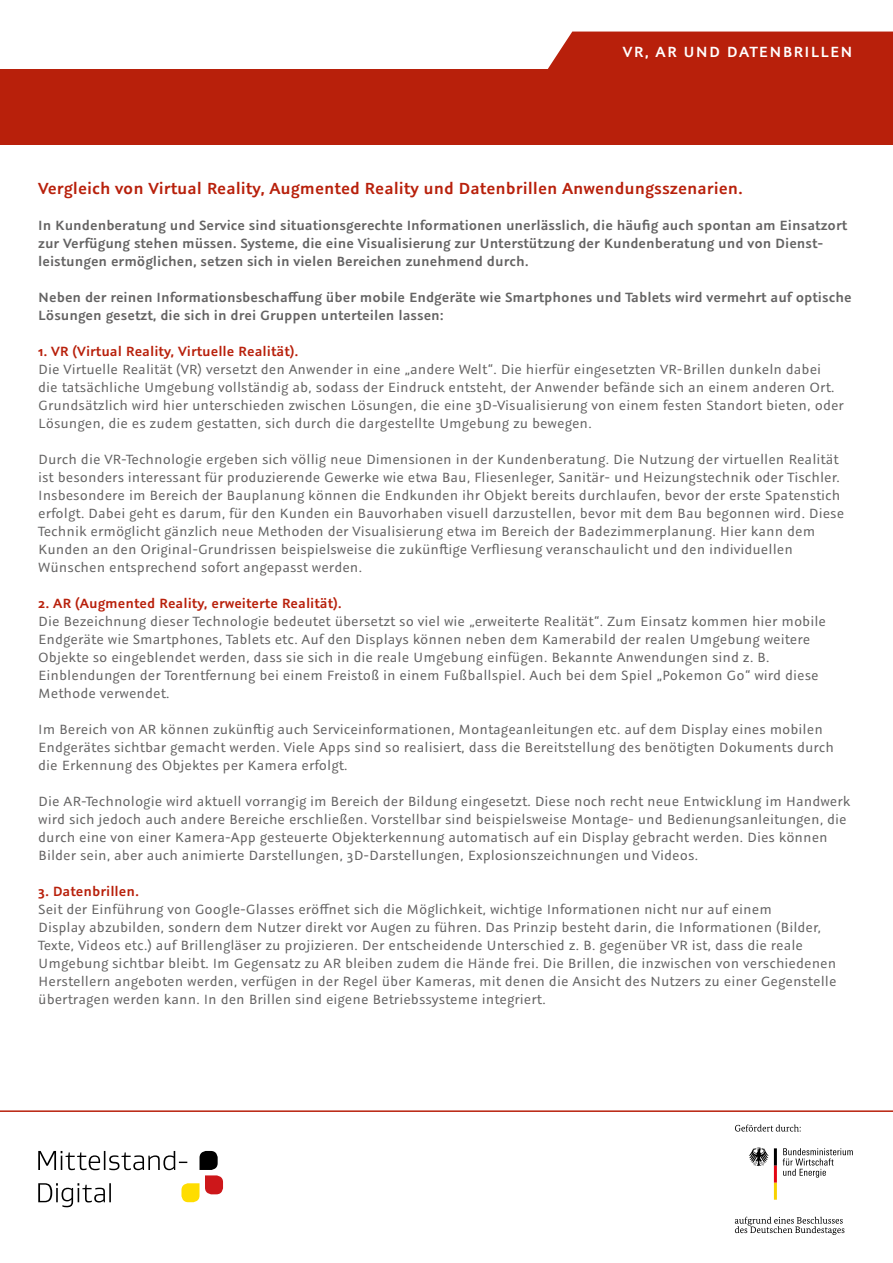
<style>
.page{position:relative;width:893px;height:1263px;background:#fff}
.page>*{position:absolute;margin:0;border:0;box-sizing:border-box;transform-origin:0 0}
.t1{font:600 18px "Graublau Sans";color:#b8200b}
.t2{font:600 16.5px "Graublau Sans";letter-spacing:.075em;color:#fff}
.t3{font:15px/18px "Graublau Sans";color:#646363}
.t4{font:600 15px/18px "Graublau Sans";color:#646363}
.t5{font:600 15px "Graublau Sans";color:#b8200b}
</style>
<div class="page">
<div style="left:0;top:69px;width:893px;height:76px;background:#b8200b"></div>
<div style="left:548px;top:32px;width:345px;height:37px;background:#b8200b"></div>
<svg style="left:749px;top:1147px;width:28px;height:53px"></svg>
<svg style="left:783px;top:1148px;width:70px;height:30px"></svg>
<svg style="left:735px;top:1124px;width:66px;height:7px"></svg>
<svg style="left:735px;top:1217px;width:109px;height:18px"></svg>
<svg style="left:38px;top:1151px;width:185px;height:56px"></svg>
<hr style="left:0;top:1110px;width:893px;height:2px;background:#b8200b">
<p class="t2" style="left:623px;top:42px;width:231px">VR, AR UND DATENBRILLEN</p>
<p class="t1" style="left:38px;top:177px;width:706px">Vergleich von Virtual Reality, Augmented Reality und Datenbrillen Anwendungsszenarien.</p>
<p class="t4" style="left:38px;top:216px;width:810px">In Kundenberatung und Service sind situationsgerechte Informationen unerlässlich, die häufig auch spontan am Einsatzort zur Verfügung stehen müssen. Systeme, die eine Visualisierung zur Unterstützung der Kundenberatung und von Dienst&shy;leistungen ermöglichen, setzen sich in vielen Bereichen zunehmend durch.</p>
<p class="t4" style="left:38px;top:288px;width:815px">Neben der reinen Informationsbeschaffung über mobile Endgeräte wie Smartphones und Tablets wird vermehrt auf optische<br>Lösungen gesetzt, die sich in drei Gruppen unterteilen lassen:</p>
<p class="t5" style="left:38px;top:342px;width:261px">1. VR (Virtual Reality, Virtuelle Realität).</p>
<p class="t3" style="left:38px;top:360px;width:807px">Die Virtuelle Realität (VR) versetzt den Anwender in eine „andere Welt“. Die hierfür eingesetzten VR-Brillen dunkeln dabei die tatsächliche Umgebung vollständig ab, sodass der Eindruck entsteht, der Anwender befände sich an einem anderen Ort.<br>Grundsätzlich wird hier unterschieden zwischen Lösungen, die eine 3D-Visualisierung von einem festen Standort bieten, oder Lösungen, die es zudem gestatten, sich durch die dargestellte Umgebung zu bewegen.</p>
<p class="t3" style="left:38px;top:450px;width:807px">Durch die VR-Technologie ergeben sich völlig neue Dimensionen in der Kundenberatung. Die Nutzung der virtuellen Realität ist besonders interessant für produzierende Gewerke wie etwa Bau, Fliesenleger, Sanitär- und Heizungstechnik oder Tischler.<br>Insbesondere im Bereich der Bauplanung können die Endkunden ihr Objekt bereits durchlaufen, bevor der erste Spatenstich erfolgt. Dabei geht es darum, für den Kunden ein Bauvorhaben visuell darzustellen, bevor mit dem Bau begonnen wird. Diese Technik ermöglicht gänzlich neue Methoden der Visualisierung etwa im Bereich der Badezimmerplanung. Hier kann dem Kunden an den Original-Grundrissen beispielsweise die zukünftige Verfliesung veranschaulicht und den individuellen Wünschen entsprechend sofort angepasst werden.</p>
<p class="t5" style="left:38px;top:594px;width:305px">2. AR (Augmented Reality, erweiterte Realität).</p>
<p class="t3" style="left:38px;top:612px;width:789px">Die Bezeichnung dieser Technologie bedeutet übersetzt so viel wie „erweiterte Realität“. Zum Einsatz kommen hier mobile Endgeräte wie Smartphones, Tablets etc. Auf den Displays können neben dem Kamerabild der realen Umgebung weitere Objekte so eingeblendet werden, dass sie sich in die reale Umgebung einfügen. Bekannte Anwendungen sind z. B.<br>Einblendungen der Torentfernung bei einem Freistoß in einem Fußballspiel. Auch bei dem Spiel „Pokemon Go“ wird diese Methode verwendet.</p>
<p class="t3" style="left:38px;top:720px;width:797px">Im Bereich von AR können zukünftig auch Serviceinformationen, Montageanleitungen etc. auf dem Display eines mobilen<br>Endgerätes sichtbar gemacht werden. Viele Apps sind so realisiert, dass die Bereitstellung des benötigten Dokuments durch die Erkennung des Objektes per Kamera erfolgt.</p>
<p class="t3" style="left:38px;top:792px;width:814px">Die AR-Technologie wird aktuell vorrangig im Bereich der Bildung eingesetzt. Diese noch recht neue Entwicklung im Handwerk wird sich jedoch auch andere Bereiche erschließen. Vorstellbar sind beispielsweise Montage- und Bedienungsanleitungen, die durch eine von einer Kamera-App gesteuerte Objekterkennung automatisch auf ein Display gebracht werden. Dies können Bilder sein, aber auch animierte Darstellungen, 3D-Darstellungen, Explosionszeichnungen und Videos.</p>
<p class="t5" style="left:38px;top:882px;width:102px">3. Datenbrillen.</p>
<p class="t3" style="left:38px;top:900px;width:800px">Seit der Einführung von Google-Glasses eröffnet sich die Möglichkeit, wichtige Informationen nicht nur auf einem<br>Display abzubilden, sondern dem Nutzer direkt vor Augen zu führen. Das Prinzip besteht darin, die Informationen (Bilder, Texte, Videos etc.) auf Brillengläser zu projizieren. Der entscheidende Unterschied z. B. gegenüber VR ist, dass die reale Umgebung sichtbar bleibt. Im Gegensatz zu AR bleiben zudem die Hände frei. Die Brillen, die inzwischen von verschiedenen Herstellern angeboten werden, verfügen in der Regel über Kameras, mit denen die Ansicht des Nutzers zu einer Gegenstelle übertragen werden kann. In den Brillen sind eigene Betriebssysteme integriert.</p>
</div>
